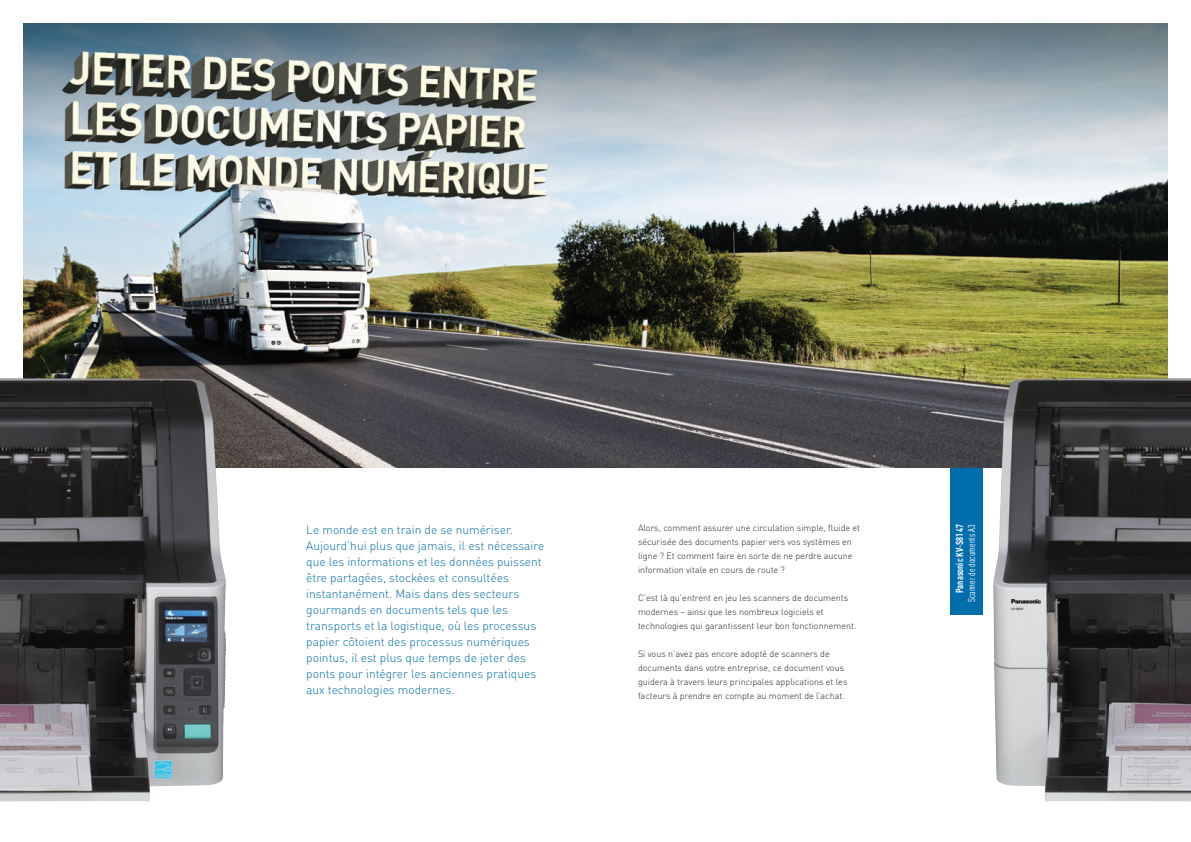
<style>
.page{position:relative;width:1191px;height:842px;background:#fff}
.page>*{position:absolute;margin:0;border:0;box-sizing:border-box;transform-origin:0 0}
.t1{font:300 12px/16px "DIN Pro";color:#006dad}
.t2{font:condensed 10px/12px "DIN Pro";color:#fff;text-align:right}
.t3{font:300 9px/14px "DIN Pro";color:#231f20}
.s1{font-weight:700}
</style>
<div class="page">
<div style="left:950px;top:434px;width:32px;height:180px;background:#006dad"></div>
<img style="left:24px;top:24px;width:1143px;height:444px">
<img style="left:0;top:378px;width:226px;height:423px">
<img style="left:993px;top:378px;width:198px;height:423px">
<p class="t1" style="left:306px;top:520px;width:240px">Le monde est en train de se numériser.<br>Aujourd’hui plus que jamais, il est nécessaire que les informations et les données puissent être partagées, stockées et consultées instantanément. Mais dans des secteurs gourmands en documents tels que les transports et la logistique, où les processus papier côtoient des processus numériques pointus, il est plus que temps de jeter des ponts pour intégrer les anciennes pratiques aux technologies modernes.</p>
<p class="t2" style="left:952px;top:602px;width:79px;rotate:-90deg"><span class="s1">Panasonic KV-S8147<br></span>Scanner de documents A3</p>
<p class="t3" style="left:638px;top:520px;width:224px">Alors, comment assurer une circulation simple, fluide et sécurisée des documents papier vers vos systèmes en ligne ? Et comment faire en sorte de ne perdre aucune information vitale en cours de route ?</p>
<p class="t3" style="left:638px;top:590px;width:220px">C’est là qu’entrent en jeu les scanners de documents modernes – ainsi que les nombreux logiciels et technologies qui garantissent leur bon fonctionnement.</p>
<p class="t3" style="left:638px;top:646px;width:211px">Si vous n’avez pas encore adopté de scanners de documents dans votre entreprise, ce document vous guidera à travers leurs principales applications et les facteurs à prendre en compte au moment de l’achat.</p>
</div>
